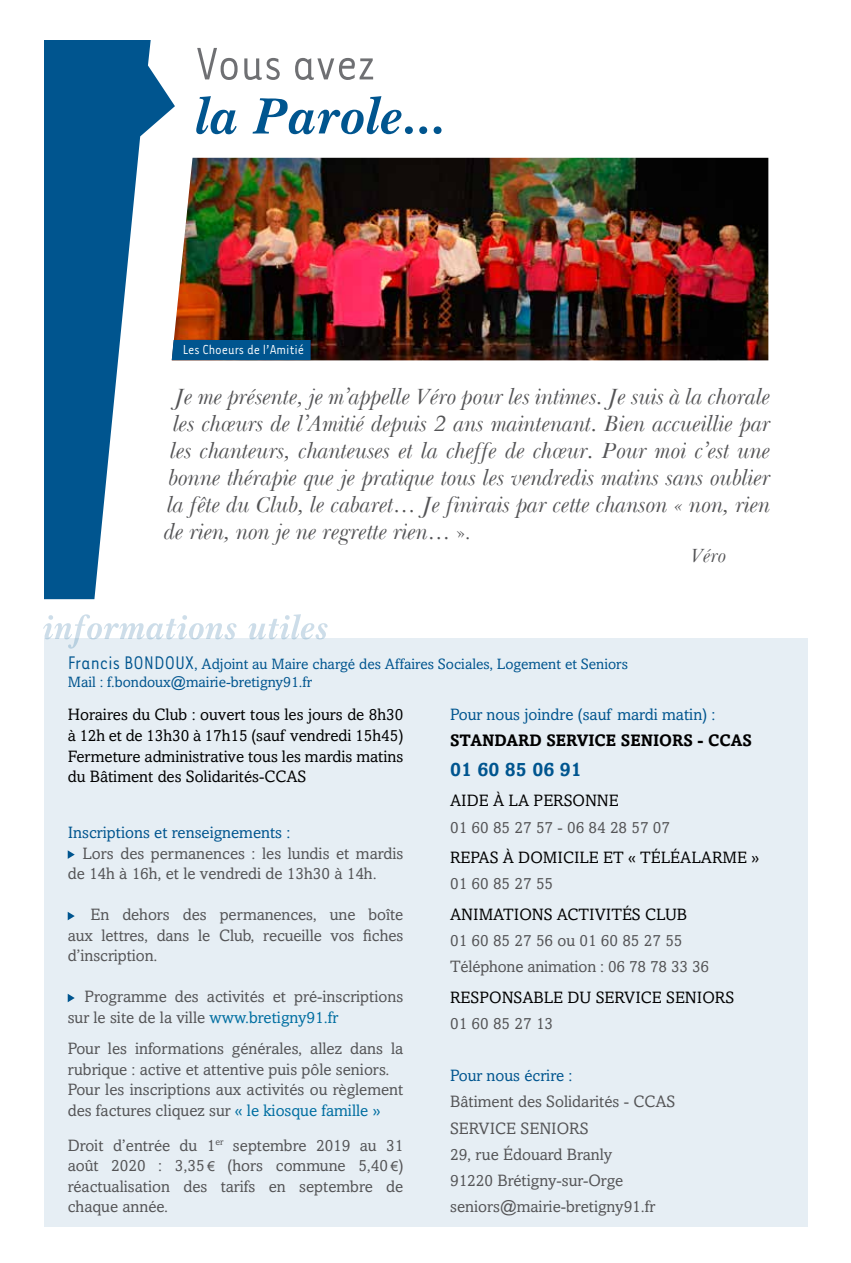
<style>
.page{position:relative;width:851px;height:1263px;background:#fff}
.page>*{position:absolute;margin:0;border:0;box-sizing:border-box;transform-origin:0 0}
.t1{font:italic 700 52.5px "Baskerton SW";color:#00558f}
.t2{font:52.5px "Tarzana Narrow";color:#6f7073}
.t3{font:italic 22.5px "Baskerton SW";letter-spacing:-.01em;color:#545456}
.t4{font:700 19.5px "Amasis";color:#00558f}
.t5{font:italic 19.5px "Baskerton SW";color:#545456}
.t6{font:16.5px/20.5px "Amasis";color:#545456}
.t7{font:16.5px/20.9px "Amasis";color:#000;text-align:justify}
.t8{font:16.5px "Amasis";color:#00558f}
.t9{font:700 16.5px "Amasis";color:#000}
.t10{font:15px/18px "Amasis";color:#00558f}
.t11{font:15px "Tarzana Narrow";color:#fff}
.s1{font-size:19.5px}
.s2{font-family:"Tarzana Narrow";font-size:21px}
.s3{color:#006ea1}
.s4{font-family:"Arial";font-size:13.5px}
</style>
<div class="page">
<img style="left:175px;top:158px;width:593px;height:202px">
<div style="left:43px;top:639px;width:765px;height:592px;background:#e6eef4"></div>
<svg style="left:68px;top:850px;width:7px;height:9px"></svg>
<svg style="left:68px;top:912px;width:7px;height:8px"></svg>
<svg style="left:68px;top:994px;width:7px;height:8px"></svg>
<svg style="left:44px;top:40px;width:131px;height:559px;fill:#00558f"></svg>
<svg style="left:43px;top:614px;width:284px;height:35px"></svg>
<div style="left:0;top:1227px;width:850px;height:36px;background:#fff"></div>
<div style="left:172px;top:340px;width:138px;height:20px;background:#00558f"></div>
<h1 class="t2" style="left:196px;top:32px;width:181px">Vous avez</h1>
<h1 class="t1" style="left:196px;top:83px;width:252px">la Parole...</h1>
<p class="t11" style="left:183px;top:340px;width:123px">Les Choeurs de l’Amitié</p>
<h2 class="t3" style="left:175px;top:382px;width:597px">Je me présente, je m’appelle Véro pour les intimes. Je suis à la chorale</h2>
<h2 class="t3" style="left:173px;top:409px;width:599px">les chœurs de l’Amitié depuis 2 ans maintenant. Bien accueillie par</h2>
<h2 class="t3" style="left:170px;top:436px;width:602px">les chanteurs, chanteuses et la cheffe de chœur. Pour moi c’est une</h2>
<h2 class="t3" style="left:169px;top:463px;width:603px">bonne thérapie que je pratique tous les vendredis matins sans oublier</h2>
<h2 class="t3" style="left:167px;top:490px;width:605px">la fête du Club, le cabaret… Je finirais par cette chanson « non, rien</h2>
<h2 class="t3" style="left:164px;top:517px;width:308px">de rien, non je ne regrette rien… »<span class="s1">.</span></h2>
<p class="t5" style="left:690px;top:544px;width:37px">Véro</p>
<p class="t10" style="left:68px;top:654px;width:561px"><span class="s2">Francis BONDOUX</span>, Adjoint au Maire chargé des Affaires Sociales, Logement et Seniors<br>Mail : f.bondoux@mairie-bretigny91.fr</p>
<p class="t7" style="left:68px;top:704px;width:337px">Horaires du Club : ouvert tous les jours de 8h30 à 12h et de 13h30 à 17h15 (sauf vendredi 15h45)<br>Fermeture administrative tous les mardis matins du Bâtiment des Solidarités-CCAS</p>
<p class="t8" style="left:68px;top:823px;width:224px">Inscriptions et renseignements :</p>
<p class="t6" style="left:68px;top:843px;width:337px;text-indent:15px">Lors des permanences : les lundis et mardis de 14h à 16h, et le vendredi de 13h30 à 14h.</p>
<p class="t6" style="left:68px;top:904px;width:337px;text-align:justify;text-indent:23px">En dehors des permanences, une boîte aux lettres, dans le Club, recueille vos fiches d’inscription.</p>
<p class="t6" style="left:68px;top:986px;width:337px;text-indent:17px">Programme des activités et pré-inscriptions sur le site de la ville <span class="s3">www.bretigny91.fr</span></p>
<p class="t6" style="left:68px;top:1038px;width:337px">Pour les informations générales, allez dans la rubrique : active et attentive puis pôle seniors.<br>Pour les inscriptions aux activités ou règlement des factures cliquez sur <span class="s3">« le kiosque famille »</span></p>
<p class="t6" style="left:68px;top:1135px;width:337px;text-align:justify">Droit d’entrée du 1<sup>er</sup> septembre 2019 au 31 août 2020 : 3,35 <span class="s4">€</span> (hors commune 5,40 <span class="s4">€</span>) réactualisation des tarifs en septembre de chaque année.</p>
<p class="t8" style="left:450px;top:705px;width:267px">Pour nous joindre (sauf mardi matin) :</p>
<p class="t9" style="left:450px;top:730px;width:303px">STANDARD SERVICE SENIORS - CCAS</p>
<p class="t4" style="left:450px;top:757px;width:133px">01 60 85 06 91</p>
<p class="t7" style="left:450px;top:790px;width:170px">AIDE À LA PERSONNE</p>
<p class="t6" style="left:450px;top:817px;width:221px">01 60 85 27 57 - 06 84 28 57 07</p>
<p class="t7" style="left:450px;top:847px;width:310px">REPAS À DOMICILE ET « TÉLÉALARME »</p>
<p class="t6" style="left:450px;top:873px;width:104px">01 60 85 27 55</p>
<p class="t7" style="left:450px;top:904px;width:238px">ANIMATIONS ACTIVITÉS CLUB</p>
<p class="t6" style="left:450px;top:927px;width:260px;line-height:26.2px">01 60 85 27 56 ou 01 60 85 27 55<br>Téléphone animation : 06 78 78 33 36</p>
<p class="t7" style="left:450px;top:986px;width:285px">RESPONSABLE DU SERVICE SENIORS</p>
<p class="t6" style="left:450px;top:1013px;width:104px">01 60 85 27 13</p>
<p class="t8" style="left:450px;top:1066px;width:124px">Pour nous écrire :</p>
<p class="t6" style="left:450px;top:1088px;width:227px;line-height:26.2px">Bâtiment des Solidarités - CCAS<br>SERVICE SENIORS<br>29, rue Édouard Branly<br>91220 Brétigny-sur-Orge seniors@mairie-bretigny91.fr</p>
</div>
